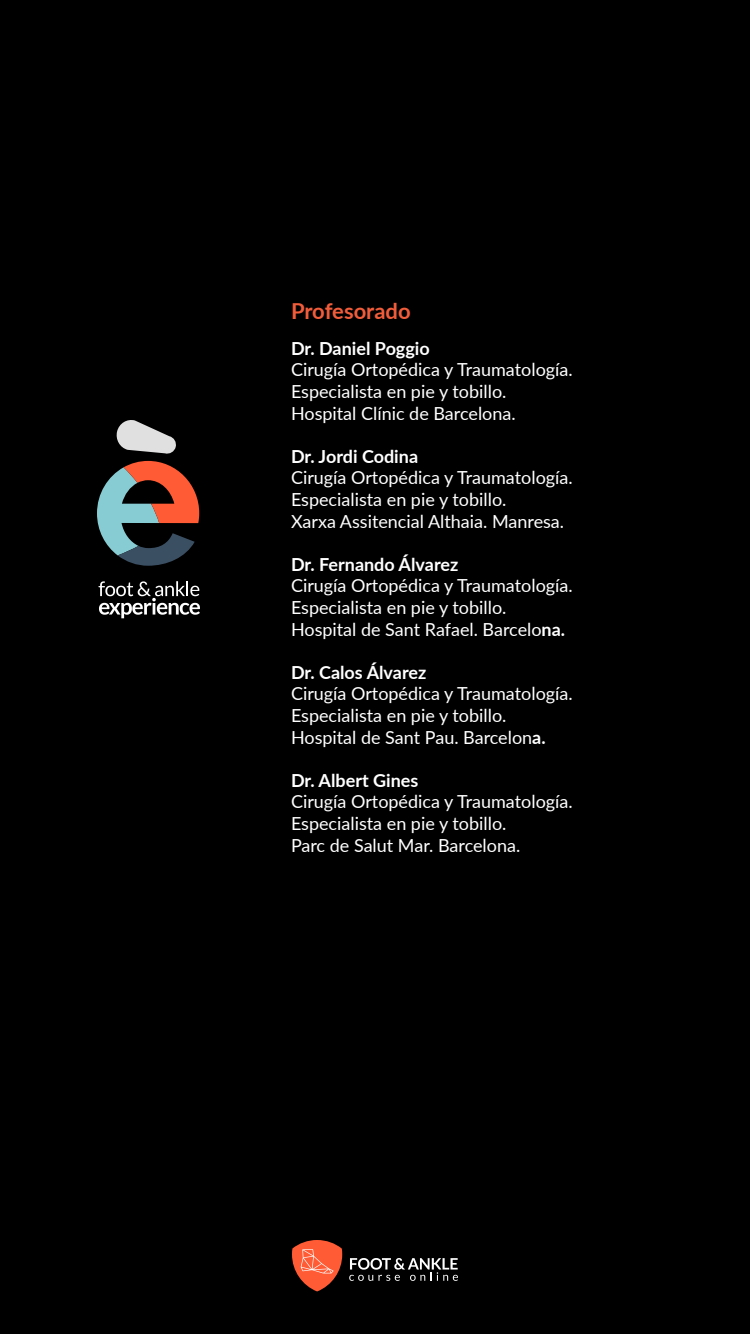
<style>
.page{position:relative;width:750px;height:1334px;background:#000}
.page>*{position:absolute;margin:0;border:0;box-sizing:border-box;transform-origin:0 0}
.t1{font:700 22px "Lato";letter-spacing:-.005em;color:#f15d3b}
.t2{font:18px/21.6px "Lato";color:#fff}
.t3{font:700 18px "Lato";color:#fff}
.s1{font-weight:700}
</style>
<div class="page">
<svg style="left:349px;top:1258px;width:109px;height:23px"></svg>
<svg style="left:292px;top:1240px;width:50px;height:51px"></svg>
<svg style="left:97px;top:461px;width:102px;height:105px"></svg>
<svg style="left:116px;top:420px;width:60px;height:34px"></svg>
<svg style="left:99px;top:581px;width:101px;height:37px"></svg>
<p class="t1" style="left:291px;top:295px;width:121px">Profesorado</p>
<p class="t3" style="left:291px;top:335px;width:140px">Dr. Daniel Poggio</p>
<p class="t2" style="left:291px;top:358px;width:283px">Cirugía Ortopédica y Traumatología.<br>Especialista en pie y tobillo.<br>Hospital Clínic de Barcelona.</p>
<p class="t3" style="left:291px;top:443px;width:129px">Dr. Jordi Codina</p>
<p class="t2" style="left:291px;top:466px;width:283px">Cirugía Ortopédica y Traumatología.<br>Especialista en pie y tobillo.<br>Xarxa Assitencial Althaia. Manresa.</p>
<p class="t3" style="left:291px;top:551px;width:169px">Dr. Fernando Álvarez</p>
<p class="t2" style="left:291px;top:574px;width:283px">Cirugía Ortopédica y Traumatología.<br>Especialista en pie y tobillo.<br>Hospital de Sant Rafael. Barcelo<span class="s1">na.</span></p>
<p class="t3" style="left:291px;top:659px;width:137px">Dr. Calos Álvarez</p>
<p class="t2" style="left:291px;top:682px;width:283px">Cirugía Ortopédica y Traumatología.<br>Especialista en pie y tobillo.<br>Hospital de Sant Pau. Barcelon<span class="s1">a.</span></p>
<p class="t3" style="left:291px;top:767px;width:129px">Dr. Albert Gines</p>
<p class="t2" style="left:291px;top:790px;width:283px">Cirugía Ortopédica y Traumatología.<br>Especialista en pie y tobillo.<br>Parc de Salut Mar. Barcelona.</p>
</div>
